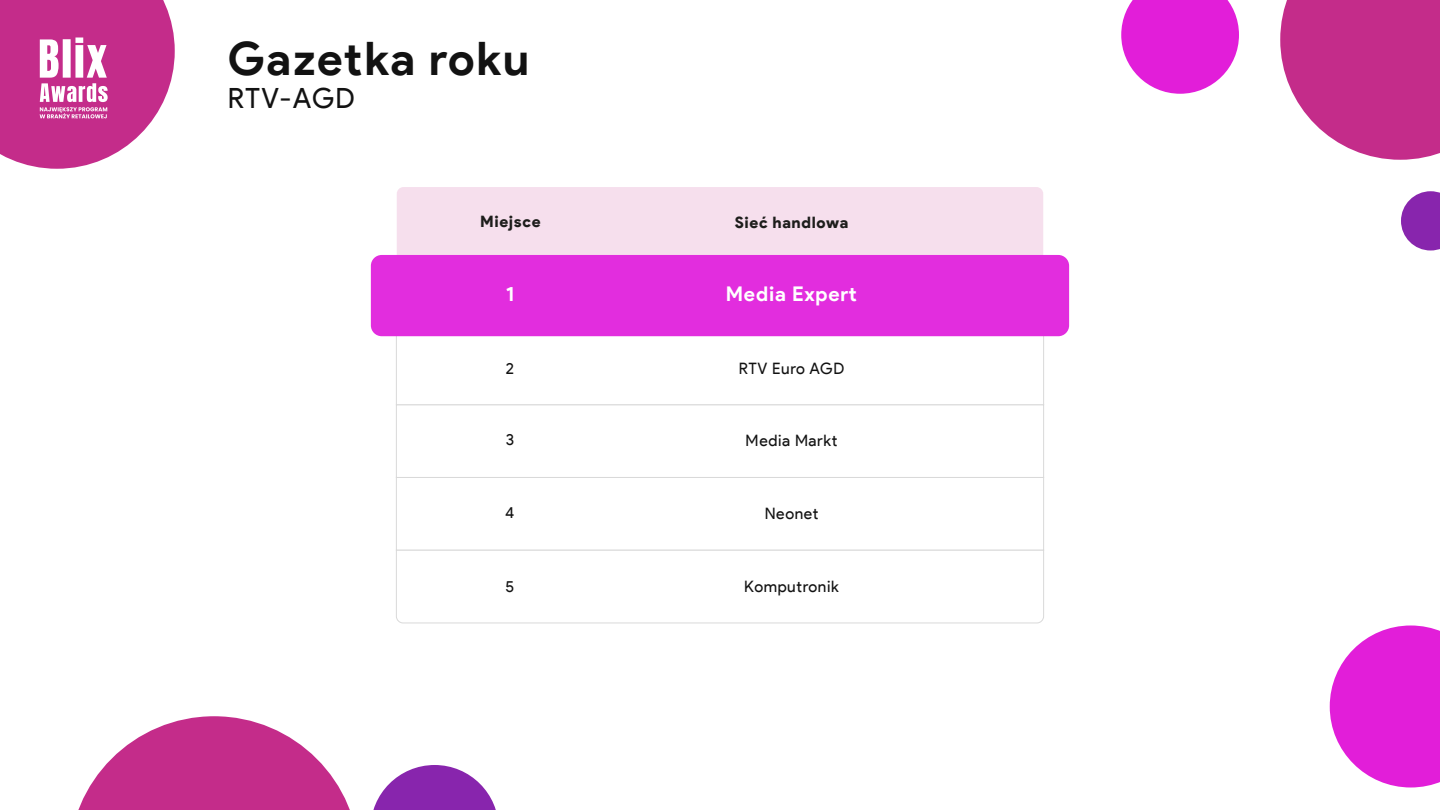
<style>
.page{position:relative;width:1440px;height:810px;background:#fff}
.page>*{position:absolute;margin:0;border:0;box-sizing:border-box;transform-origin:0 0}
.t1{font:700 46.12px "Product Sans";letter-spacing:.03em;color:#121212}
.t2{font:27.9px "Product Sans";letter-spacing:.04em;color:#121212}
.t3{font:700 20.25px "Product Sans";letter-spacing:.04em;color:#fff}
.t4{font:15.75px "Product Sans";letter-spacing:.04em;color:#121212}
.t5{font:900 15.75px "Product Sans";letter-spacing:.04em;color:#1d1d1b}
</style>
<div class="page">
<div style="left:397px;top:187px;width:646px;height:68px;background:#f6dfed"></div>
<div style="left:396px;top:477px;width:648px;height:74px;background:#fff;border:1px solid #d9d9d9"></div>
<div style="left:396px;top:404px;width:648px;height:74px;background:#fff;border:1px solid #d9d9d9"></div>
<div style="left:396px;top:332px;width:648px;height:73px;background:#fff;border:1px solid #d9d9d9"></div>
<div style="left:371px;top:255px;width:698px;height:81px;background:#e22dde;border-radius:11px"></div>
<svg style="left:396px;top:549px;width:648px;height:75px"></svg>
<svg style="left:78px;top:716px;width:272px;height:94px"></svg>
<svg style="left:1330px;top:626px;width:110px;height:162px"></svg>
<svg style="left:373px;top:765px;width:123px;height:45px"></svg>
<svg style="left:1121px;top:0;width:118px;height:94px"></svg>
<svg style="left:1280px;top:0;width:160px;height:160px;background:#cb4899"></svg>
<svg style="left:1401px;top:191px;width:39px;height:59px;background:#9b49ba"></svg>
<svg style="left:0;top:0;width:175px;height:169px"></svg>
<h1 class="t1" style="left:228px;top:30px;width:303px">Gazetka roku</h1>
<h2 class="t2" style="left:228px;top:81px;width:128px">RTV-AGD</h2>
<p class="t5" style="left:480px;top:212px;width:62px">Miejsce</p>
<p class="t5" style="left:735px;top:213px;width:115px">Sieć handlowa</p>
<p class="t3" style="left:506px;top:281px;width:10px">1</p>
<p class="t3" style="left:726px;top:282px;width:133px">Media Expert</p>
<p class="t4" style="left:506px;top:359px;width:10px">2</p>
<p class="t4" style="left:739px;top:359px;width:107px">RTV Euro AGD</p>
<p class="t4" style="left:506px;top:430px;width:10px">3</p>
<p class="t4" style="left:746px;top:431px;width:93px">Media Markt</p>
<p class="t4" style="left:505px;top:503px;width:11px">4</p>
<p class="t4" style="left:765px;top:503px;width:55px">Neonet</p>
<p class="t4" style="left:506px;top:577px;width:10px">5</p>
<p class="t4" style="left:744px;top:577px;width:96px">Komputronik</p>
</div>
